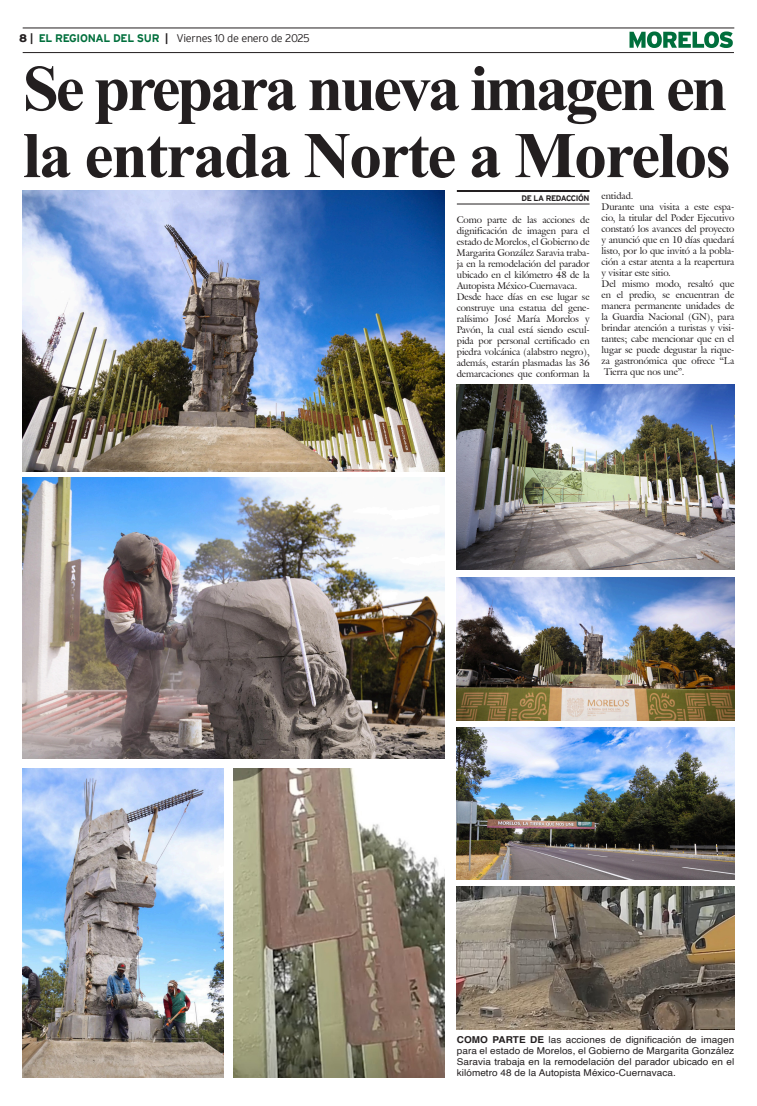
<style>
.page{position:relative;width:757px;height:1106px;background:#fff}
.page>*{position:absolute;margin:0;border:0;box-sizing:border-box;transform-origin:0 0}
.Cabeza_01{font:700 65px "Times New Roman";letter-spacing:-.05em;color:#231f20}
.Cabeza_01-2{font:700 65px "Times New Roman";letter-spacing:-.03em;color:#231f20}
.t1{font:300 11px "Interstate";letter-spacing:-.025em;color:#231f20}
.t2{font:9.5px/11px "Galliard IT Cby BT";letter-spacing:-.01em;color:#231f20;text-align:justify}
.Pie_de_foto{font:9.5px/11px "Helvetica";letter-spacing:.005em;color:#231f20;text-align:justify;scale:1.05 1}
.t3{font:700 8px "Interstate";letter-spacing:-.05em;color:#231f20}
.s1{font-weight:900}
.s2{font-weight:700}
.s3{font-weight:700;color:#006f3c}
</style>
<div class="page">
<hr style="left:23px;top:28px;width:711px;height:1px;background:#231f20">
<hr style="left:23px;top:52px;width:711px;height:1px;background:#231f20">
<svg style="left:629px;top:31px;width:104px;height:17px"></svg>
<hr style="left:457px;top:190px;width:132px;height:2px;background:#231f20">
<hr style="left:457px;top:204px;width:132px;height:1px;background:#231f20">
<img style="left:23px;top:190px;width:422px;height:281px">
<img style="left:457px;top:385px;width:277px;height:185px">
<img style="left:457px;top:577px;width:277px;height:144px">
<img style="left:23px;top:477px;width:422px;height:281px">
<img style="left:457px;top:727px;width:277px;height:152px">
<img style="left:23px;top:768px;width:201px;height:309px">
<img style="left:457px;top:886px;width:277px;height:143px">
<img style="left:234px;top:768px;width:211px;height:309px">
<p class="t1" style="left:19px;top:32px;width:292px"><span class="s1">8</span> <span class="s2">|</span> <span class="s3">EL REGIONAL DEL SUR</span> <span class="s2">|</span> Viernes 10 de enero de 2025</p>
<p class="Cabeza_01" style="left:23px;top:41px;width:706px">Se prepara nueva imagen en</p>
<p class="Cabeza_01-2" style="left:23px;top:108px;width:710px">la entrada Norte a Morelos</p>
<p class="t3" style="left:522px;top:193px;width:69px">DE LA REDACCIÓN</p>
<p class="t2" style="left:601px;top:190px;width:33px">entidad.</p>
<p class="t2" style="left:601px;top:201px;width:134px">Durante una visita a este espa&shy;cio, la titular del Poder Ejecutivo constató los avances del proyecto y anunció que en 10 días quedará listo, por lo que invitó a la pobla&shy;ción a estar atenta a la reapertura y visitar este sitio.</p>
<p class="t2" style="left:601px;top:278px;width:134px">Del mismo modo, resaltó que en el predio, se encuentran de manera permanente unidades de la Guardia Nacional (GN), para brindar atención a turistas y visi&shy;tantes; cabe mencionar que en el lugar se puede degustar la rique&shy;za gastronómica que ofrece “La Tierra que nos une”.</p>
<p class="t2" style="left:457px;top:214px;width:134px">Como parte de las acciones de dignificación de imagen para el estado de Morelos, el Gobierno de Margarita González Saravia traba&shy;ja en la remodelación del parador ubicado en el kilómetro 48 de la Autopista México-Cuernavaca.</p>
<p class="t2" style="left:457px;top:291px;width:134px">Desde hace días en ese lugar se construye una estatua del gene&shy;ralísimo José María Morelos y Pavón, la cual está siendo escul&shy;pida por personal certificado en piedra volcánica (alabstro negro), además, estarán plasmadas las 36 demarcaciones que conforman la</p>
<p class="Pie_de_foto" style="left:457px;top:1034px;width:266px"><span class="s2">COMO PARTE DE</span> las acciones de dignificación de imagen para el estado de Morelos, el Gobierno de Margarita González Saravia trabaja en la remodelación del parador ubicado en el kilómetro 48 de la Autopista México-Cuernavaca.</p>
</div>
